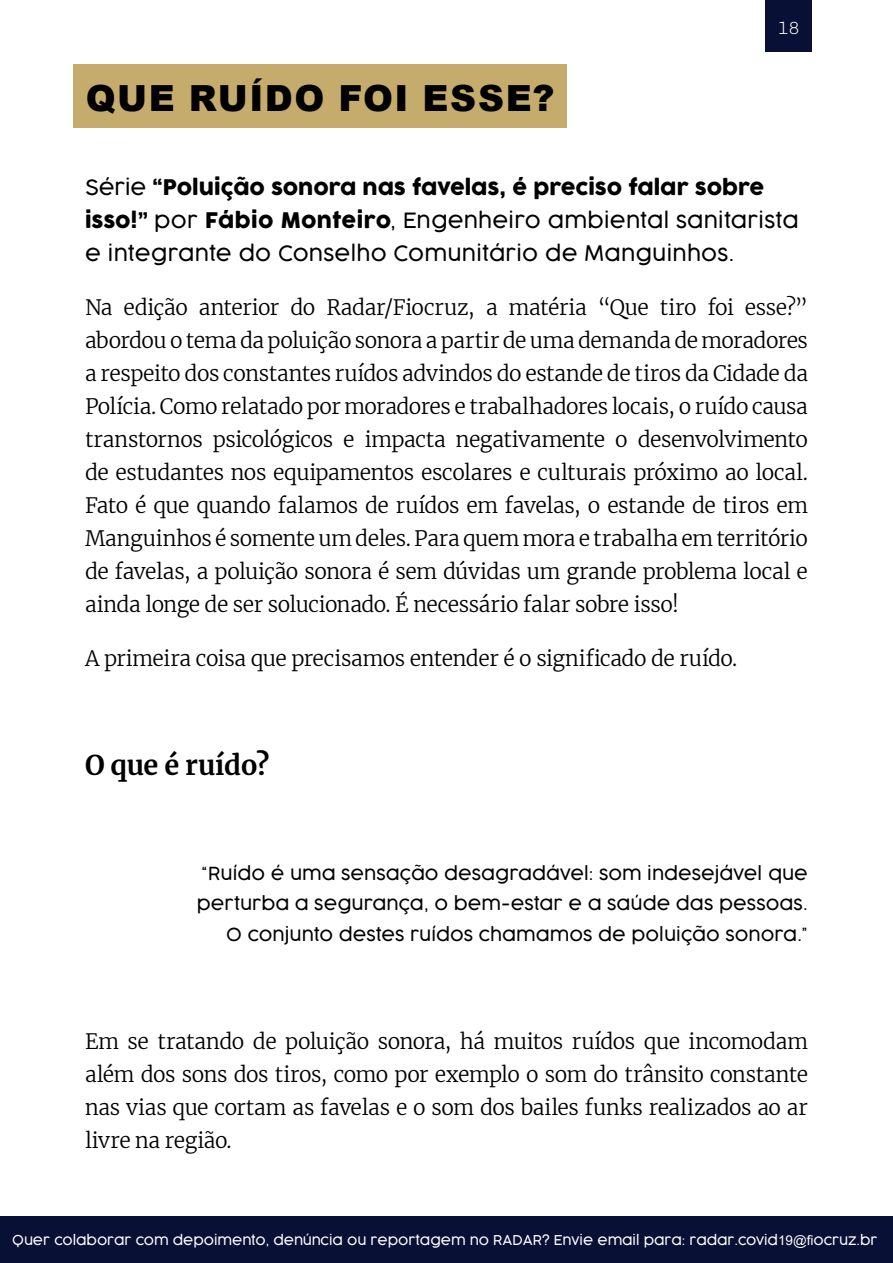
<style>
.page{position:relative;width:893px;height:1263px;background:#fff}
.page>*{position:absolute;margin:0;border:0;box-sizing:border-box;transform-origin:0 0}
.t1{font:900 36px "Arial";letter-spacing:.04em;color:#000}
.t2{font:700 27px "Merriweather";letter-spacing:-.015em;color:#000}
.t3{font:300 21px/33px "Merriweather";letter-spacing:-.02em;color:#000001;text-align:justify}
.t4{font:300 21px/33px "Cocogoose";letter-spacing:.02em;color:#000001}
.t5{font:21px "COCOGOOSE";color:#000001}
.t6{font:300 18px/30px "Cocogoose";letter-spacing:.005em;color:#000;text-align:right}
.t7{font:300 18px "Chivo";color:#fff}
.t8{font:300 13.5px "Cocogoose";color:#fff}
.s1{font-family:"Cocogoose";font-weight:300}
.s2{font-family:"COCOGOOSE";font-weight:400}
.s3{font-family:"Arial";font-weight:400}
</style>
<div class="page">
<div style="left:0;top:1217px;width:893px;height:46px;background:#081035"></div>
<div style="left:765px;top:0;width:47px;height:51px;background:#081035"></div>
<div style="left:73px;top:64px;width:494px;height:64px;background:#c5ac6d"></div>
<h1 class="t1" style="left:86px;top:72px;width:470px">QUE RUÍDO FOI ESSE?</h1>
<p class="t7" style="left:778px;top:17px;width:24px">18</p>
<p class="t5" style="left:85px;top:171px;width:681px"><span class="s1">Série</span> “Poluição sonora nas favelas, é preciso falar sobre</p>
<p class="t4" style="left:85px;top:203px;width:715px"><span class="s2">isso!”</span> por <span class="s2">Fábio Monteiro</span>, Engenheiro ambiental sanitarista e integrante do Conselho Comunitário de Manguinhos.</p>
<p class="t3" style="left:85px;top:290px;width:724px">Na edição anterior do Radar/Fiocruz, a matéria “Que tiro foi esse?” abordou o tema da poluição sonora a partir de uma demanda de moradores a respeito dos constantes ruídos advindos do estande de tiros da Cidade da Polícia. Como relatado por moradores e trabalhadores locais, o ruído causa transtornos psicológicos e impacta negativamente o desenvolvimento de estudantes nos equipamentos escolares e culturais próximo ao local.<br>Fato é que quando falamos de ruídos em favelas, o estande de tiros em Manguinhos é somente um deles. Para quem mora e trabalha em território de favelas, a poluição sonora é sem dúvidas um grande problema local e ainda longe de ser solucionado. É necessário falar sobre isso!</p>
<p class="t3" style="left:85px;top:642px;width:654px">A primeira coisa que precisamos entender é o significado de ruído.</p>
<p class="t2" style="left:85px;top:746px;width:186px">O que é ruído?</p>
<p class="t6" style="left:197px;top:859px;width:613px">“Ruído é uma sensação desagradável: som indesejável que perturba a segurança, o bem-estar e a saúde das pessoas.<br>O conjunto destes ruídos chamamos de poluição sonora.”</p>
<p class="t3" style="left:85px;top:1024px;width:724px">Em se tratando de poluição sonora, há muitos ruídos que incomodam além dos sons dos tiros, como por exemplo o som do trânsito constante nas vias que cortam as favelas e o som dos bailes funks realizados ao ar livre na região.</p>
<p class="t8" style="left:12px;top:1231px;width:867px">Quer colaborar com depoimento, denúncia ou reportagem no RADAR? Envie email para: radar<span class="s3">.</span>covid<span class="s3">19@fi</span>ocruz.br</p>
</div>
